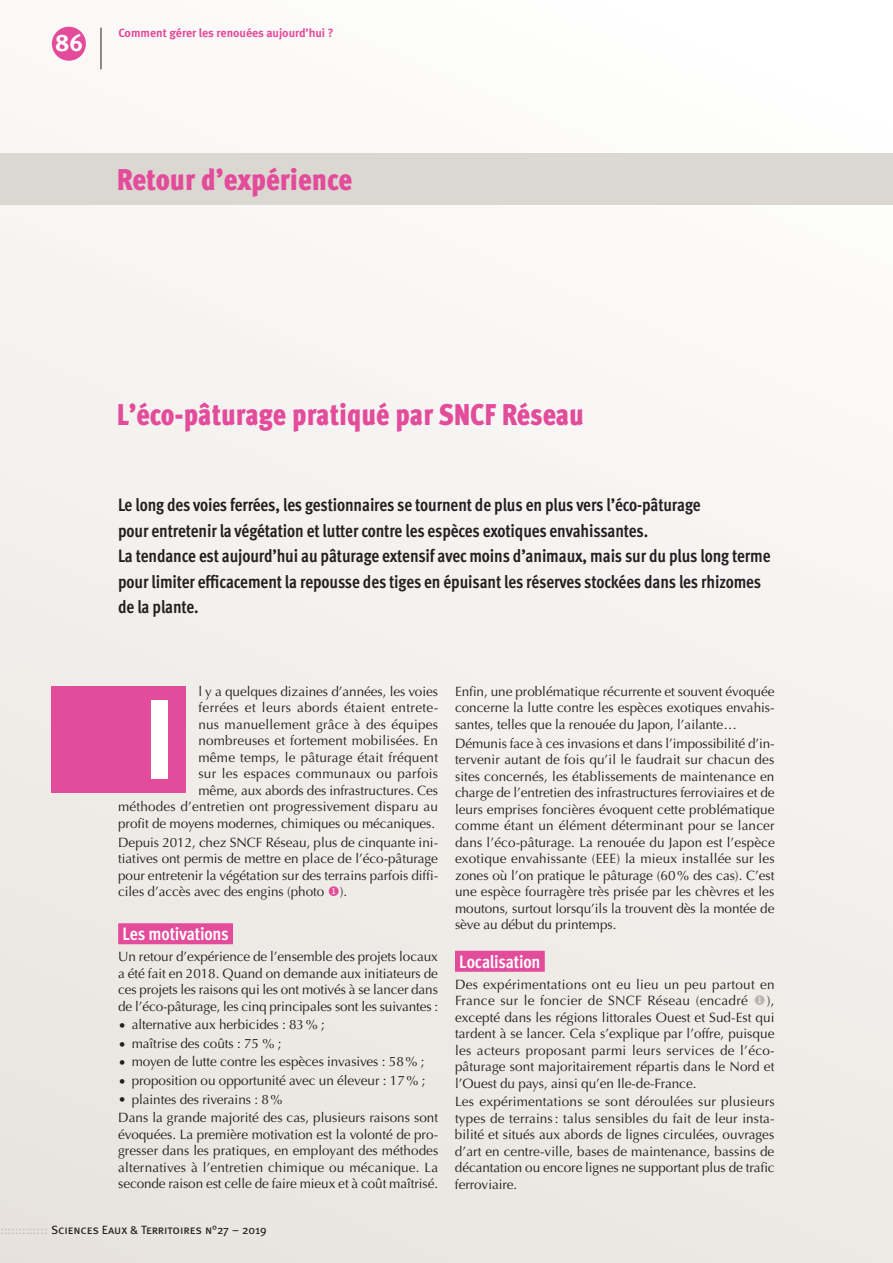
<style>
.page{position:relative;width:893px;height:1263px;background:#fff}
.page>*{position:absolute;margin:0;border:0;box-sizing:border-box;transform-origin:0 0}
.lettrine_fer_à_droit{font:112.5px "Meta Bold LF Caps";color:#fff}
.titre{font:900 30px "Meta Cond OT";color:#e34b9b}
.t1{font:24px "Meta Bold Caps Expert";color:#fff}
.chapo{font:700 18px/25.5px "Meta Cond OT";letter-spacing:-.005em;color:#231f20}
.t2{font:700 18px "Meta Cond OT";letter-spacing:-.015em;color:#fff}
.t3{font:13.5px/16.5px "Optima";letter-spacing:-.005em;color:#231f20;text-align:justify}
.t4{font:13.5px/16.5px "Optima";letter-spacing:.015em;color:#231f20;text-align:right}
.t5{font:12px "Meta Book Caps";letter-spacing:-.005em;color:#231f20}
.t6{font:700 12px "Meta";color:#e34b9b}
.s1{color:#e34b9b}
.s2{color:#bcb4ab}
.s3{color:#bcbdc0}
</style>
<div class="page">
<div style="left:0;top:0;width:893px;height:1263px;background:linear-gradient(to bottom,#fdfdfc,#eae6e0)"></div>
<div style="left:118px;top:923px;width:115px;height:21px;background:#e34b9b"></div>
<div style="left:455px;top:951px;width:90px;height:21px;background:#e34b9b"></div>
<div style="left:51px;top:686px;width:135px;height:106px;background:#e34b9b"></div>
<div style="left:0;top:153px;width:893px;height:51px;background:#dbd7d1"></div>
<div style="left:52px;top:27px;width:34px;height:34px;background:#e34b9b;border-radius:50%"></div>
<hr style="left:101px;top:28px;width:1px;height:41px;background:#231f20">
<p class="t1" style="left:55px;top:28px;width:29px">86</p>
<p class="t6" style="left:118px;top:25px;width:217px">Comment gérer les renouées aujourd’hui ?</p>
<p class="titre" style="left:117px;top:160px;width:237px">Retour d’expérience</p>
<p class="titre" style="left:117px;top:395px;width:468px">L’éco-pâturage pratiqué par SNCF Réseau</p>
<p class="chapo" style="left:118px;top:493px;width:654px">Le long des voies ferrées, les gestionnaires se tournent de plus en plus vers l’éco-pâturage<br>pour entretenir la végétation et lutter contre les espèces exotiques envahissantes.<br>La tendance est aujourd’hui au pâturage extensif avec moins d’animaux, mais sur du plus long terme pour limiter efficacement la repousse des tiges en épuisant les réserves stockées dans les rhizomes de la plante.</p>
<p class="t4" style="left:118px;top:683px;width:321px">l y a quelques dizaines d’années, les voies<br>ferrées et leurs abords étaient entrete-<br>nus manuellement grâce à des équipes<br>nombreuses et fortement mobilisées. En<br>même temps, le pâturage était fréquent<br>sur les espaces communaux ou parfois<br>même, aux abords des infrastructures. Ces<br>méthodes d’entretien ont progressivement disparu au profit de moyens modernes, chimiques ou mécaniques.</p>
<p class="t3" style="left:118px;top:834px;width:321px">Depuis 2012, chez SNCF Réseau, plus de cinquante ini&shy;tiatives ont permis de mettre en place de l’éco-pâturage pour entretenir la végétation sur des terrains parfois diffi&shy;ciles d’accès avec des engins (photo <span class="s1">◆</span>).</p>
<h1 class="t2" style="left:122px;top:922px;width:108px">Les motivations</h1>
<p class="t3" style="left:118px;top:948px;width:321px">Un retour d’expérience de l’ensemble des projets locaux a été fait en 2018. Quand on demande aux initiateurs de ces projets les raisons qui les ont motivés à se lancer dans de l’éco-pâturage, les cinq principales sont les suivantes :</p>
<p class="t3" style="left:118px;top:1016px;width:208px">• alternative aux herbicides : 83% ;</p>
<p class="t3" style="left:118px;top:1035px;width:165px">• maîtrise des coûts : 75 % ;</p>
<p class="t3" style="left:118px;top:1054px;width:308px">• moyen de lutte contre les espèces invasives : 58% ;</p>
<p class="t3" style="left:118px;top:1072px;width:309px">• proposition ou opportunité avec un éleveur : 17% ;</p>
<p class="t3" style="left:118px;top:1091px;width:166px">• plaintes des riverains : 8%</p>
<p class="t3" style="left:118px;top:1110px;width:322px">Dans la grande majorité des cas, plusieurs raisons sont évoquées. La première motivation est la volonté de pro&shy;gresser dans les pratiques, en employant des méthodes alternatives à l’entretien chimique ou mécanique. La seconde raison est celle de faire mieux et à coût maîtrisé.</p>
<p class="lettrine_fer_à_droit" style="left:143px;top:672px;width:36px">I</p>
<p class="t3" style="left:455px;top:683px;width:321px">Enfin, une problématique récurrente et souvent évoquée concerne la lutte contre les espèces exotiques envahis&shy;santes, telles que la renouée du Japon, l’ailante…</p>
<p class="t3" style="left:455px;top:735px;width:321px">Démunis face à ces invasions et dans l’impossibilité d’in&shy;tervenir autant de fois qu’il le faudrait sur chacun des sites concernés, les établissements de maintenance en charge de l’entretien des infrastructures ferroviaires et de leurs emprises foncières évoquent cette problématique comme étant un élément déterminant pour se lancer dans l’éco-pâturage. La renouée du Japon est l’espèce exotique envahissante (EEE) la mieux installée sur les zones où l’on pratique le pâturage (60% des cas). C’est une espèce fourragère très prisée par les chèvres et les moutons, surtout lorsqu’ils la trouvent dès la montée de sève au début du printemps.</p>
<h1 class="t2" style="left:459px;top:950px;width:83px">Localisation</h1>
<p class="t3" style="left:455px;top:976px;width:321px">Des expérimentations ont eu lieu un peu partout en France sur le foncier de SNCF Réseau (encadré <span class="s2">◆</span>), excepté dans les régions littorales Ouest et Sud-Est qui tardent à se lancer. Cela s’explique par l’offre, puisque les acteurs proposant parmi leurs services de l’éco&shy;pâturage sont majoritairement répartis dans le Nord et l’Ouest du pays, ainsi qu’en Ile-de-France.</p>
<p class="t3" style="left:455px;top:1093px;width:321px">Les expérimentations se sont déroulées sur plusieurs types de terrains: talus sensibles du fait de leur insta&shy;bilité et situés aux abords de lignes circulées, ouvrages d’art en centre-ville, bases de maintenance, bassins de décantation ou encore lignes ne supportant plus de trafic ferroviaire.</p>
<p class="t5" style="left:0;top:1223px;width:268px"><span class="s3">:::::::::::::</span> Sciences Eaux &amp; Territoires n°27 – 2019</p>
</div>
